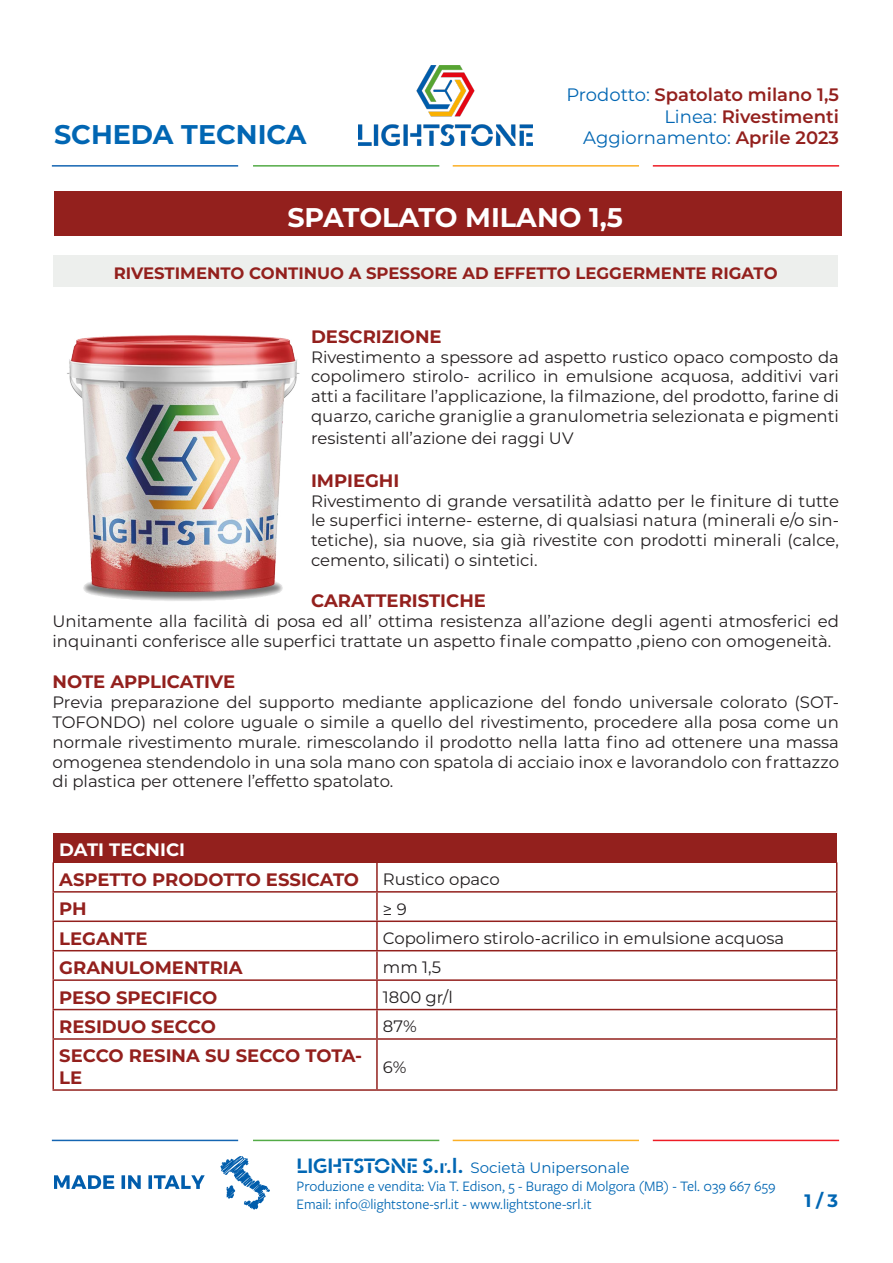
<style>
.page{position:relative;width:893px;height:1263px;background:#fff}
.page>*{position:absolute;margin:0;border:0;box-sizing:border-box;transform-origin:0 0}
.t1{font:700 27px "Montserrat";color:#fff}
.t2{font:700 27px "Montserrat";color:#0166b3}
.t3{font:700 18px/21.6px "Montserrat";color:#93201d}
.t4{font:600 18px/21.6px "Montserrat";color:#93201d;text-align:right}
.t5{font:18px "Montserrat";color:#0166b3}
.t6{font:700 18px "Montserrat";color:#fff}
.t7{font:700 18px "Montserrat";color:#0166b3}
.t8{font:16.5px/19.8px "Montserrat";color:#231f20;text-align:justify}
.t9{font:700 16.5px "Montserrat";color:#93201d}
.t10{font:15px/18px "Freight Sans Pro";color:#0166b3}
.t11{font:15px "Montserrat";color:#0166b3}
.s1{font-weight:400;color:#0166b3}
.s2{font-weight:600;color:#93201d}
.s3{font-family:"Jigsaw Stencil";font-weight:700;font-size:21px}
</style>
<div class="page">
<svg style="left:54px;top:1175px;width:151px;height:14px"></svg>
<svg style="left:220px;top:1156px;width:50px;height:54px"></svg>
<hr style="left:52px;top:165px;width:186px;height:2px;background:#1465b2">
<hr style="left:253px;top:165px;width:186px;height:2px;background:#53ab46">
<hr style="left:453px;top:165px;width:186px;height:2px;background:#fbaf25">
<hr style="left:653px;top:165px;width:186px;height:2px;background:#ee1c25">
<hr style="left:52px;top:1140px;width:186px;height:1px;background:#1465b2">
<hr style="left:253px;top:1140px;width:186px;height:1px;background:#53ab46">
<hr style="left:453px;top:1140px;width:186px;height:1px;background:#fbaf25">
<hr style="left:653px;top:1140px;width:186px;height:1px;background:#ee1c25">
<img style="left:359px;top:65px;width:174px;height:80px">
<img style="left:67px;top:335px;width:233px;height:266px">
<div style="left:53px;top:833px;width:784px;height:29px;background:#93201d"></div>
<hr style="left:376px;top:862px;width:2px;height:29px;background:#93201d">
<hr style="left:53px;top:891px;width:324px;height:1px;background:#93201d">
<hr style="left:377px;top:891px;width:460px;height:1px;background:#93201d">
<hr style="left:376px;top:892px;width:2px;height:28px;background:#93201d">
<hr style="left:53px;top:920px;width:324px;height:2px;background:#93201d">
<hr style="left:377px;top:920px;width:460px;height:2px;background:#93201d">
<hr style="left:376px;top:922px;width:2px;height:28px;background:#93201d">
<hr style="left:53px;top:950px;width:324px;height:1px;background:#93201d">
<hr style="left:377px;top:950px;width:460px;height:1px;background:#93201d">
<hr style="left:376px;top:951px;width:2px;height:28px;background:#93201d">
<hr style="left:53px;top:979px;width:324px;height:2px;background:#93201d">
<hr style="left:377px;top:979px;width:460px;height:2px;background:#93201d">
<hr style="left:376px;top:981px;width:2px;height:28px;background:#93201d">
<hr style="left:53px;top:1009px;width:324px;height:1px;background:#93201d">
<svg style="left:53px;top:862px;width:1px;height:176px"></svg>
<hr style="left:377px;top:1009px;width:460px;height:1px;background:#93201d">
<hr style="left:376px;top:1010px;width:2px;height:28px;background:#93201d">
<svg style="left:836px;top:862px;width:1px;height:176px"></svg>
<hr style="left:53px;top:1038px;width:324px;height:2px;background:#93201d">
<hr style="left:53px;top:1040px;width:1px;height:49px;background:#93201d">
<hr style="left:377px;top:1038px;width:460px;height:2px;background:#93201d">
<hr style="left:376px;top:1040px;width:2px;height:49px;background:#93201d">
<hr style="left:836px;top:1040px;width:1px;height:49px;background:#93201d">
<hr style="left:53px;top:1089px;width:324px;height:2px;background:#93201d">
<hr style="left:377px;top:1089px;width:460px;height:2px;background:#93201d">
<div style="left:54px;top:191px;width:787px;height:45px;background:#93201d"></div>
<div style="left:53px;top:256px;width:785px;height:31px;background:#edefed"></div>
<p class="t4" style="left:566px;top:83px;width:274px"><span class="s1">Prodotto:</span> Spatolato milano 1,5<br><span class="s1">Linea:</span> Rivestimenti</p>
<h1 class="t2" style="left:54px;top:115px;width:254px">SCHEDA TECNICA</h1>
<p class="t5" style="left:583px;top:125px;width:257px">Aggiornamento: <span class="s2">Aprile 2023</span></p>
<p class="t1" style="left:287px;top:198px;width:337px">SPATOLATO MILANO 1,5</p>
<p class="t9" style="left:114px;top:262px;width:665px">RIVESTIMENTO CONTINUO A SPESSORE AD EFFETTO LEGGERMENTE RIGATO</p>
<p class="t3" style="left:311px;top:325px;width:132px">DESCRIZIONE</p>
<p class="t8" style="left:311px;top:346px;width:529px">Rivestimento a spessore ad aspetto rustico opaco composto da copolimero stirolo- acrilico in emulsione acquosa, additivi vari atti a facilitare l’applicazione, la filmazione, del prodotto, farine di quarzo, cariche graniglie a granulometria selezionata e pigmenti</p>
<p class="t8" style="left:311px;top:427px;width:264px">resistenti all’azione dei raggi UV</p>
<p class="t3" style="left:311px;top:469px;width:90px">IMPIEGHI</p>
<p class="t8" style="left:311px;top:490px;width:529px">Rivestimento di grande versatilità adatto per le finiture di tutte le superfici interne- esterne, di qualsiasi natura (minerali e/o sin&shy;tetiche), sia nuove, sia già rivestite con prodotti minerali (calce, cemento, silicati) o sintetici.</p>
<p class="t3" style="left:311px;top:589px;width:176px">CARATTERISTICHE</p>
<p class="t8" style="left:53px;top:611px;width:788px">Unitamente alla facilità di posa ed all’ ottima resistenza all’azione degli agenti atmosferici ed inquinanti conferisce alle superfici trattate un aspetto finale compatto ,pieno con omogeneità.</p>
<p class="t3" style="left:53px;top:670px;width:184px">NOTE APPLICATIVE</p>
<p class="t8" style="left:53px;top:692px;width:788px">Previa preparazione del supporto mediante applicazione del fondo universale colorato (SOT-TOFONDO) nel colore uguale o simile a quello del rivestimento, procedere alla posa come un normale rivestimento murale. rimescolando il prodotto nella latta fino ad ottenere una massa omogenea stendendolo in una sola mano con spatola di acciaio inox e lavorandolo con frattazzo di plastica per ottenere l’effetto spatolato.</p>
<p class="t6" style="left:59px;top:837px;width:127px">DATI TECNICI</p>
<p class="t3" style="left:59px;top:868px;width:301px">ASPETTO PRODOTTO ESSICATO</p>
<p class="t8" style="left:383px;top:869px;width:118px">Rustico opaco</p>
<p class="t3" style="left:59px;top:897px;width:29px">PH</p>
<p class="t8" style="left:383px;top:898px;width:25px">≥ 9</p>
<p class="t3" style="left:59px;top:927px;width:90px">LEGANTE</p>
<p class="t8" style="left:383px;top:928px;width:403px">Copolimero stirolo-acrilico in emulsione acquosa</p>
<p class="t3" style="left:59px;top:956px;width:185px">GRANULOMENTRIA</p>
<p class="t8" style="left:383px;top:957px;width:60px">mm 1,5</p>
<p class="t3" style="left:59px;top:985px;width:159px">PESO SPECIFICO</p>
<p class="t8" style="left:383px;top:986px;width:71px">1800 gr/l</p>
<p class="t3" style="left:59px;top:1015px;width:158px">RESIDUO SECCO</p>
<p class="t8" style="left:383px;top:1016px;width:35px">87%</p>
<p class="t3" style="left:59px;top:1044px;width:304px">SECCO RESINA SU SECCO TOTA-<br>LE</p>
<p class="t8" style="left:383px;top:1056px;width:25px">6%</p>
<p class="t11" style="left:297px;top:1158px;width:335px"><span class="s3">LIGHTSTONE S.r.l.</span> Società Unipersonale</p>
<p class="t10" style="left:297px;top:1177px;width:480px">Produzione e vendita: Via T. Edison, 5 - Burago di Molgora (MB) - Tel. 039 667 659<br>Email: info@lightstone-srl.it - www.lightstone-srl.it</p>
<p class="t7" style="left:804px;top:1188px;width:35px">1 / 3</p>
</div>
